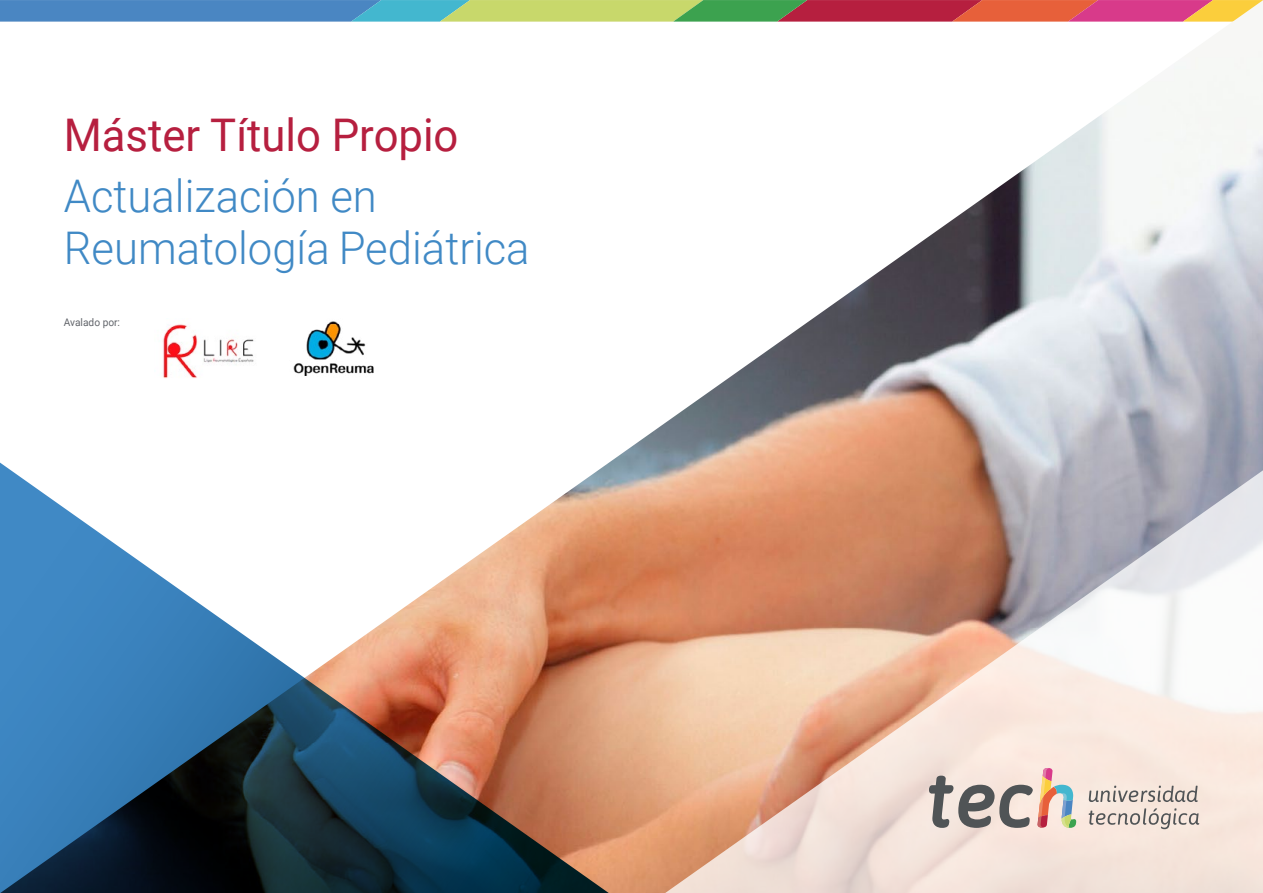
<style>
.page{position:relative;width:1263px;height:893px;background:#fff}
.page>*{position:absolute;margin:0;border:0;box-sizing:border-box;transform-origin:0 0}
.t1{font:300 45px/52.5px "Roboto";color:#4089c5}
.t2{font:45px "Roboto";color:#b61f3f}
.t3{font:10.5px "Roboto";color:#61646a}
</style>
<div class="page">
<img style="left:0;top:0;width:1263px;height:455px">
<svg style="left:0;top:448px;width:640px;height:445px"></svg>
<svg style="left:634px;top:455px;width:629px;height:438px;background:#dfbead"></svg>
<svg style="left:929px;top:768px;width:147px;height:60px;background:#c3b5ae"></svg>
<svg style="left:1089px;top:786px;width:109px;height:16px;background:#c7bdb6"></svg>
<svg style="left:1089px;top:808px;width:110px;height:21px;background:#d3c7bf"></svg>
<img style="left:154px;top:318px;width:107px;height:60px">
<img style="left:284px;top:318px;width:107px;height:60px">
<p class="t2" style="left:64px;top:103px;width:396px">Máster Título Propio</p>
<p class="t1" style="left:64px;top:168px;width:467px">Actualización en<br>Reumatología Pediátrica</p>
<p class="t3" style="left:64px;top:315px;width:58px">Avalado por:</p>
</div>
